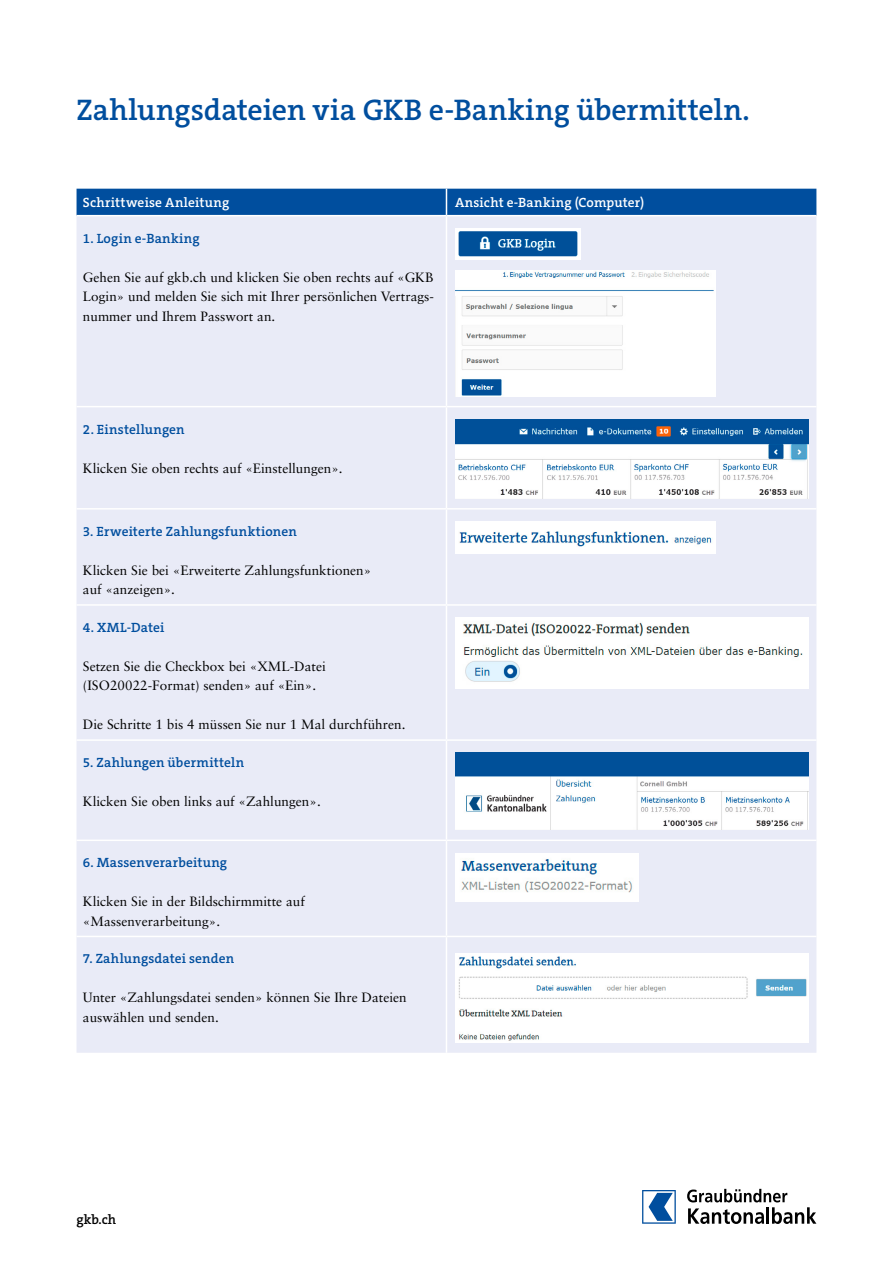
<style>
.page{position:relative;width:893px;height:1263px;background:#fff}
.page>*{position:absolute;margin:0;border:0;box-sizing:border-box;transform-origin:0 0}
.t1{font:600 30px "The Serif C5";color:#004e9e}
.t2{font:13.5px/19.5px "Sabon LT Std";letter-spacing:.005em;color:#000}
.t3{font:600 13.5px "The Serif C5";letter-spacing:.01em;color:#004e9e}
.t4{font:600 13.5px "The Serif C5";letter-spacing:.01em;color:#fff}
.t5{font:600 13.5px "The Serif C5";color:#000}
</style>
<div class="page">
<svg style="left:642px;top:1190px;width:34px;height:34px"></svg>
<svg style="left:687px;top:1189px;width:129px;height:35px"></svg>
<div style="left:77px;top:216px;width:739px;height:837px;background:#e9ebf7"></div>
<div style="left:77px;top:189px;width:739px;height:26px;background:#004e9e"></div>
<hr style="left:446px;top:216px;width:1px;height:190px;background:#fff">
<hr style="left:77px;top:406px;width:369px;height:1px;background:#fff">
<hr style="left:446px;top:406px;width:370px;height:1px;background:#fff">
<hr style="left:446px;top:407px;width:1px;height:101px;background:#fff">
<hr style="left:77px;top:508px;width:369px;height:2px;background:#fff">
<hr style="left:446px;top:508px;width:370px;height:2px;background:#fff">
<hr style="left:446px;top:510px;width:1px;height:94px;background:#fff">
<hr style="left:77px;top:604px;width:369px;height:2px;background:#fff">
<hr style="left:446px;top:604px;width:370px;height:2px;background:#fff">
<hr style="left:446px;top:606px;width:1px;height:133px;background:#fff">
<hr style="left:77px;top:739px;width:369px;height:2px;background:#fff">
<hr style="left:446px;top:739px;width:370px;height:2px;background:#fff">
<hr style="left:446px;top:741px;width:1px;height:98px;background:#fff">
<hr style="left:77px;top:839px;width:369px;height:2px;background:#fff">
<hr style="left:446px;top:839px;width:370px;height:2px;background:#fff">
<hr style="left:446px;top:841px;width:1px;height:95px;background:#fff">
<hr style="left:77px;top:936px;width:369px;height:1px;background:#fff">
<hr style="left:446px;top:936px;width:370px;height:1px;background:#fff">
<hr style="left:446px;top:937px;width:1px;height:116px;background:#fff">
<img style="left:455px;top:228px;width:126px;height:31px">
<img style="left:455px;top:270px;width:261px;height:126px">
<img style="left:455px;top:419px;width:353px;height:79px">
<img style="left:455px;top:522px;width:260px;height:32px">
<img style="left:455px;top:618px;width:353px;height:71px">
<img style="left:455px;top:753px;width:353px;height:77px">
<img style="left:455px;top:853px;width:184px;height:48px">
<img style="left:455px;top:953px;width:353px;height:89px">
<h1 class="t1" style="left:77px;top:91px;width:675px">Zahlungsdateien via GKB e-Banking übermitteln.</h1>
<p class="t4" style="left:83px;top:194px;width:148px">Schrittweise Anleitung</p>
<p class="t4" style="left:455px;top:194px;width:191px">Ansicht e-Banking (Computer)</p>
<p class="t3" style="left:83px;top:229px;width:118px">1. Login e-Banking</p>
<p class="t2" style="left:83px;top:267px;width:353px;text-align:justify">Gehen Sie auf gkb.ch und klicken Sie oben rechts auf «GKB Login» und melden Sie sich mit Ihrer persönlichen Vertrags&shy;nummer und Ihrem Passwort an.</p>
<p class="t3" style="left:83px;top:420px;width:103px">2. Einstellungen</p>
<p class="t2" style="left:83px;top:458px;width:261px">Klicken Sie oben rechts auf «Einstellungen».</p>
<p class="t3" style="left:83px;top:523px;width:216px">3. Erweiterte Zahlungsfunktionen</p>
<p class="t2" style="left:83px;top:560px;width:290px">Klicken Sie bei «Erweiterte Zahlungsfunktionen» auf «anzeigen».</p>
<p class="t3" style="left:83px;top:619px;width:83px">4. XML-Datei</p>
<p class="t2" style="left:83px;top:656px;width:245px">Setzen Sie die Checkbox bei «XML-Datei (ISO20022-Format) senden» auf «Ein».</p>
<p class="t2" style="left:83px;top:715px;width:324px">Die Schritte 1 bis 4 müssen Sie nur 1 Mal durchführen.</p>
<p class="t3" style="left:83px;top:754px;width:163px">5. Zahlungen übermitteln</p>
<p class="t2" style="left:83px;top:791px;width:239px">Klicken Sie oben links auf «Zahlungen».</p>
<p class="t3" style="left:83px;top:854px;width:146px">6. Massenverarbeitung</p>
<p class="t2" style="left:83px;top:892px;width:223px">Klicken Sie in der Bildschirmmitte auf «Massenverarbeitung».</p>
<p class="t3" style="left:83px;top:950px;width:153px">7. Zahlungsdatei senden</p>
<p class="t2" style="left:83px;top:988px;width:325px">Unter «Zahlungsdatei senden» können Sie Ihre Dateien auswählen und senden.</p>
<p class="t5" style="left:77px;top:1210px;width:41px">gkb.ch</p>
</div>
